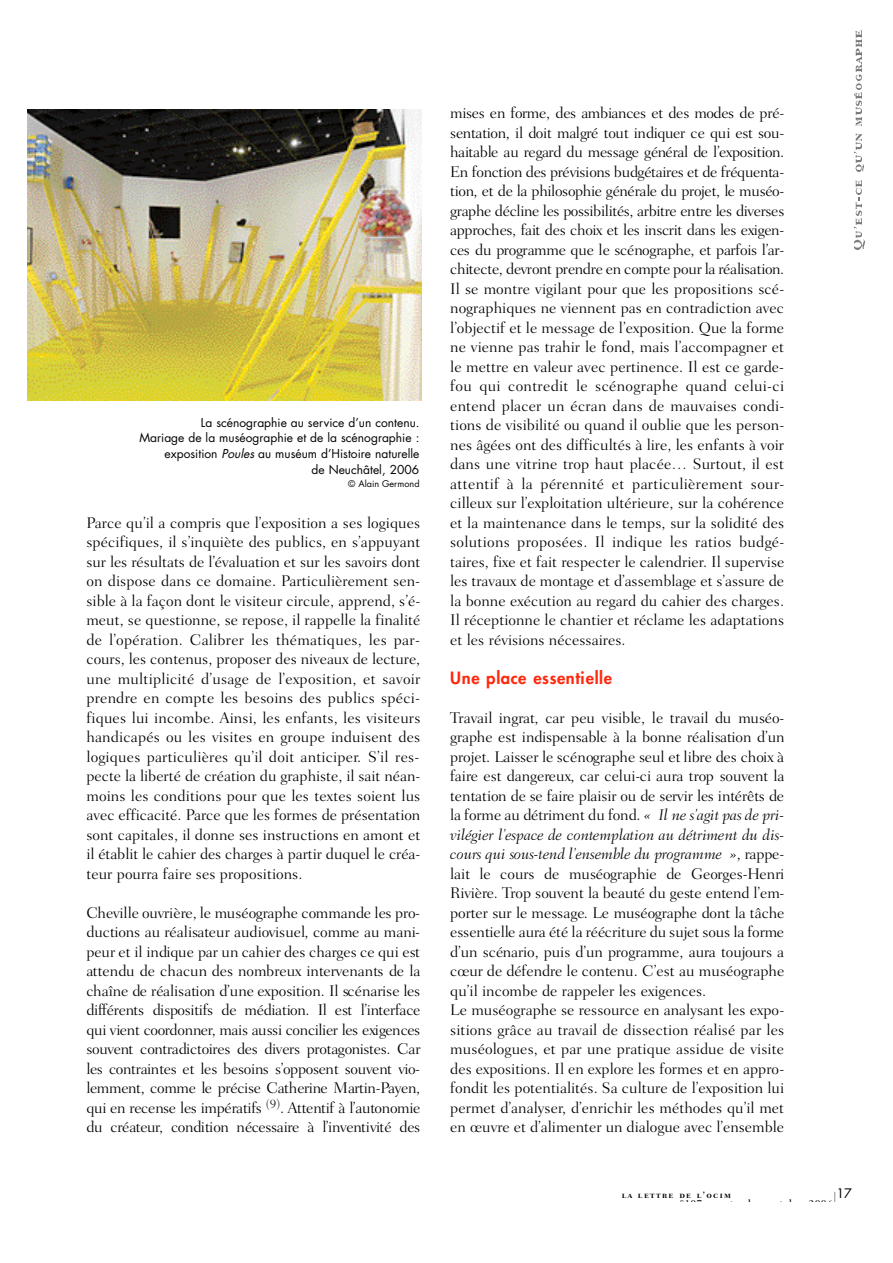
<style>
.page{position:relative;width:893px;height:1263px;background:#fff}
.page>*{position:absolute;margin:0;border:0;box-sizing:border-box;transform-origin:0 0}
.t1{font:800 16.5px "Futura";letter-spacing:.045em;color:#ff280d}
.t2{font:300 15.75px/19.5px "Fairfield LH";color:#000;text-align:justify}
.t3{font:12.75px "Futura";color:#000}
.t4{font:12px/15.9px "Futura";color:#000;text-align:right}
.t5{font:9px "Fairfield LH Bold SC";letter-spacing:.145em;color:#000}
.t6{font:9px "Futura";color:#000}
.s1{font-style:italic}
</style>
<div class="page">
<svg style="left:854px;top:180px;width:10px;height:69px"></svg>
<svg style="left:854px;top:134px;width:9px;height:38px"></svg>
<svg style="left:854px;top:31px;width:7px;height:95px"></svg>
<img style="left:27px;top:109px;width:394px;height:292px">
<p class="t4" style="left:139px;top:415px;width:282px">La scénographie au service d’un contenu.<br>Mariage de la muséographie et de la scénographie : exposition <span class="s1">Poules</span> au muséum d’Histoire naturelle<br>de Neuchâtel, 2006</p>
<p class="t6" style="left:348px;top:480px;width:73px">© Alain Germond</p>
<p class="t2" style="left:86px;top:514px;width:335px">Parce qu’il a compris que l’exposition a ses logiques spécifiques, il s’inquiète des publics, en s’appuyant sur les résultats de l’évaluation et sur les savoirs dont on dispose dans ce domaine. Particulièrement sen&shy;sible à la façon dont le visiteur circule, apprend, s’é&shy;meut, se questionne, se repose, il rappelle la finalité de l’opération. Calibrer les thématiques, les par&shy;cours, les contenus, proposer des niveaux de lecture, une multiplicité d’usage de l’exposition, et savoir prendre en compte les besoins des publics spéci&shy;fiques lui incombe. Ainsi, les enfants, les visiteurs handicapés ou les visites en groupe induisent des logiques particulières qu’il doit anticiper. S’il res&shy;pecte la liberté de création du graphiste, il sait néan&shy;moins les conditions pour que les textes soient lus avec efficacité. Parce que les formes de présentation sont capitales, il donne ses instructions en amont et il établit le cahier des charges à partir duquel le créa&shy;teur pourra faire ses propositions.</p>
<p class="t2" style="left:86px;top:904px;width:336px">Cheville ouvrière, le muséographe commande les pro&shy;ductions au réalisateur audiovisuel, comme au mani&shy;peur et il indique par un cahier des charges ce qui est attendu de chacun des nombreux intervenants de la chaîne de réalisation d’une exposition. Il scénarise les différents dispositifs de médiation. Il est l’interface qui vient coordonner, mais aussi concilier les exigences souvent contradictoires des divers protagonistes. Car les contraintes et les besoins s’opposent souvent vio&shy;lemment, comme le précise Catherine Martin-Pa y e n , qui en recense les impératifs <sup>(9</sup> <sup>)</sup>. Attentif à l’autonomie du créateur, condition nécessaire à l’inventivité des</p>
<p class="t2" style="left:450px;top:105px;width:336px">mises en forme, des ambiances et des modes de pré&shy;sentation, il doit malgré tout indiquer ce qui est sou&shy;haitable au regard du message général de l’exposition.<br>En fonction des prévisions budgétaires et de fréquenta&shy;tion, et de la philosophie générale du projet, le muséo&shy;graphe décline les possibilités, arbitre entre les diverses approches, fait des choix et les inscrit dans les exigen&shy;ces du programme que le scénographe, et parfois l’ar&shy;chitecte, devront prendre en compte pour la réalisation.<br>Il se montre vigilant pour que les propositions scé&shy;nographiques ne viennent pas en contradiction avec l’objectif et le message de l’exposition. Que la forme ne vienne pas trahir le fond, mais l’accompagner et le mettre en valeur avec pertinence. Il est ce garde&shy;fou qui contredit le scénographe quand celui-ci entend placer un écran dans de mauvaises condi&shy;tions de visibilité ou quand il oublie que les person&shy;nes âgées ont des difficultés à lire, les enfants à voir dans une vitrine trop haut placée… Surtout, il est attentif à la pérennité et particulièrement sour&shy;cilleux sur l’exploitation ultérieure, sur la cohérence et la maintenance dans le temps, sur la solidité des solutions proposées. Il indique les ratios budgé&shy;taires, fixe et fait respecter le calendrier. Il supervise les travaux de montage et d’assemblage et s’assure de la bonne exécution au regard du cahier des charges.<br>Il réceptionne le chantier et réclame les adaptations et les révisions nécessaires.</p>
<p class="t1" style="left:450px;top:669px;width:163px">Une place essentielle</p>
<p class="t2" style="left:450px;top:709px;width:336px;text-align:left">Travail ingrat, car peu visible, le travail du muséo&shy;graphe est indispensable à la bonne réalisation d’un projet. Laisser le scénographe seul et libre des choix à faire est dangereux, car celui-ci aura trop souvent la tentation de se faire plaisir ou de servir les intérêts de la forme au détriment du fond. <span class="s1">« Il ne s’agit pas de pri&shy;vilégier l’espace de contemplation au détriment du dis&shy;cours qui sous-tend l’ensemble du programme »</span>, rappe&shy;lait le cours de muséographie de Georges-Henri Rivière. Trop souvent la beauté du geste entend l’em&shy;porter sur le message. Le muséographe dont la tâche essentielle aura été la réécriture du sujet sous la forme d’un scénario, puis d’un programme, aura toujours a cœur de défendre le contenu. C’est au muséographe qu’il incombe de rappeler les exigences.<br>Le muséographe se ressource en analysant les expo&shy;sitions grâce au travail de dissection réalisé par les muséologues, et par une pratique assidue de visite des expositions. Il en explore les formes et en appro&shy;fondit les potentialités. Sa culture de l’exposition lui permet d’analyser, d’enrichir les méthodes qu’il met en œuvre et d’alimenter un dialogue avec l’ensemble</p>
<p class="t5" style="left:621px;top:1190px;width:111px">la lettre de l’ocim</p>
<p class="t3" style="left:836px;top:1187px;width:17px">17</p>
</div>
